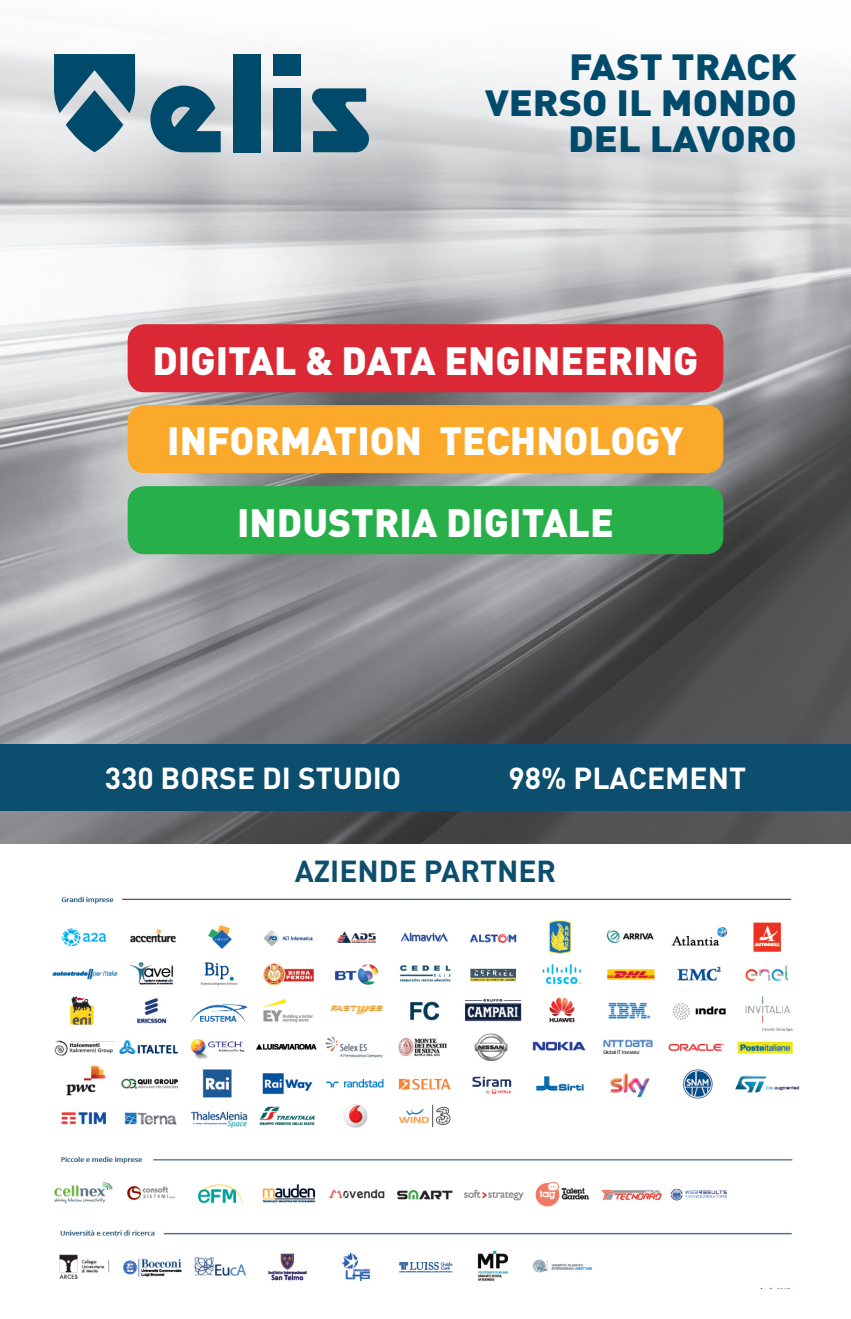
<style>
.page{position:relative;width:851px;height:1319px;background:#fff}
.page>*{position:absolute;margin:0;border:0;box-sizing:border-box;transform-origin:0 0}
.t1{font:900 39px/81px "DIN";color:#fff;text-align:center}
.t2{font:900 36px/36px "DIN";color:#004b6c;text-align:right;scale:1.1 1}
.t3{font:700 30px "DIN";color:#fff}
.t4{font:700 30px "DIN";color:#0c4e6e}
</style>
<div class="page">
<img style="left:0;top:49px;width:850px;height:795px">
<img style="left:52px;top:896px;width:748px;height:386px">
<div style="left:233px;top:54px;width:28px;height:98px;background:#004b6c"></div>
<svg style="left:312px;top:88px;width:57px;height:64px;background:#397089"></svg>
<svg style="left:150px;top:86px;width:71px;height:66px;background:#3e748c"></svg>
<div style="left:273px;top:88px;width:28px;height:64px;background:#004b6c"></div>
<div style="left:273px;top:54px;width:28px;height:21px;background:#004b6c"></div>
<svg style="left:54px;top:54px;width:81px;height:59px;background:#23627e"></svg>
<svg style="left:66px;top:90px;width:57px;height:62px;background:#4a7c93"></svg>
<div style="left:0;top:744px;width:850px;height:66px;background:#0c4e6e"></div>
<div style="left:128px;top:324px;width:595px;height:68px;background:#da2835;border-radius:17px"></div>
<div style="left:128px;top:405px;width:595px;height:68px;background:#faa92a;border-radius:17px"></div>
<div style="left:128px;top:486px;width:595px;height:68px;background:#27af4a;border-radius:17px"></div>
<p class="t2" style="left:485px;top:47px;width:285px">FAST TRACK<br>VERSO IL MONDO<br>DEL LAVORO</p>
<p class="t1" style="left:152px;top:318px;width:547px">DIGITAL &amp; DATA ENGINEERING<br>INFORMATION TECHNOLOGY<br>INDUSTRIA DIGITALE</p>
<p class="t3" style="left:105px;top:758px;width:298px">330 BORSE DI STUDIO</p>
<p class="t3" style="left:508px;top:758px;width:239px">98% PLACEMENT</p>
<p class="t4" style="left:294px;top:851px;width:263px">AZIENDE PARTNER</p>
</div>
